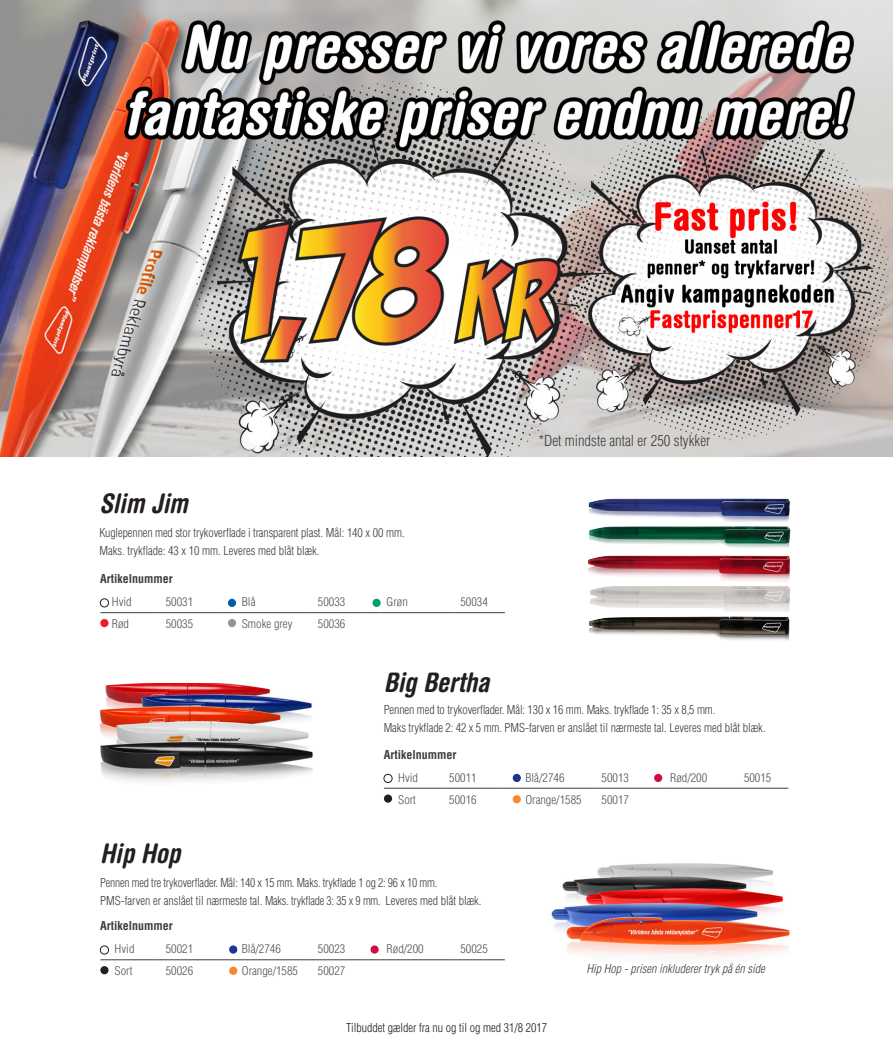
<style>
.page{position:relative;width:893px;height:1063px;background:#fff}
.page>*{position:absolute;margin:0;border:0;box-sizing:border-box;transform-origin:0 0}
.t1{font:italic 700 condensed 27px "Helvetica Rounded LT Std";color:#231f20}
.t2{font:300 condensed 14.85px "Helvetica";color:#3e3e3f}
.t3{font:300 condensed 12px "Helvetica";letter-spacing:-.01em;color:#3e3e3f}
.t4{font:700 condensed 12px "Helvetica";color:#3e3e3f}
.t5{font:300 condensed 12px "Helvetica";color:#231f20}
.t6{font:italic 300 condensed 12px "Helvetica";color:#3e3e3f}
.t7{font:300 condensed 11.7px "Helvetica";color:#545557;scale:1.05 1}
</style>
<div class="page">
<img style="left:588px;top:498px;width:202px;height:8px">
<img style="left:588px;top:506px;width:203px;height:29px">
<img style="left:588px;top:535px;width:203px;height:31px">
<img style="left:588px;top:566px;width:202px;height:75px">
<img style="left:100px;top:684px;width:213px;height:98px">
<img style="left:551px;top:863px;width:239px;height:95px">
<hr style="left:100px;top:612px;width:60px;height:1px;background:#3e3e3f">
<hr style="left:160px;top:612px;width:56px;height:1px;background:#3e3e3f">
<svg style="left:216px;top:612px;width:20px;height:1px"></svg>
<hr style="left:236px;top:612px;width:76px;height:1px;background:#3e3e3f">
<hr style="left:312px;top:612px;width:50px;height:1px;background:#3e3e3f">
<svg style="left:362px;top:612px;width:19px;height:1px"></svg>
<hr style="left:381px;top:612px;width:73px;height:1px;background:#3e3e3f">
<hr style="left:454px;top:612px;width:51px;height:1px;background:#3e3e3f">
<div style="left:100px;top:599px;width:9px;height:8px;border:1px solid #231f20;border-radius:50%"></div>
<div style="left:100px;top:619px;width:9px;height:8px;background:#ee1d23;border-radius:50%"></div>
<div style="left:228px;top:599px;width:8px;height:8px;background:#015dab;border-radius:50%"></div>
<div style="left:228px;top:619px;width:8px;height:8px;background:#939598;border-radius:50%"></div>
<div style="left:372px;top:599px;width:9px;height:8px;background:#00a261;border-radius:50%"></div>
<hr style="left:100px;top:960px;width:60px;height:1px;background:#3e3e3f">
<hr style="left:160px;top:960px;width:56px;height:1px;background:#3e3e3f">
<svg style="left:216px;top:960px;width:20px;height:1px"></svg>
<hr style="left:236px;top:960px;width:76px;height:1px;background:#3e3e3f">
<hr style="left:312px;top:960px;width:50px;height:1px;background:#3e3e3f">
<svg style="left:362px;top:960px;width:19px;height:1px"></svg>
<hr style="left:381px;top:960px;width:73px;height:1px;background:#3e3e3f">
<hr style="left:454px;top:960px;width:51px;height:1px;background:#3e3e3f">
<div style="left:100px;top:946px;width:9px;height:8px;border:1px solid #231f20;border-radius:50%"></div>
<div style="left:100px;top:966px;width:9px;height:8px;background:#231f20;border-radius:50%"></div>
<div style="left:229px;top:945px;width:8px;height:9px;background:#1e358b;border-radius:50%"></div>
<div style="left:229px;top:967px;width:8px;height:8px;background:#f58932;border-radius:50%"></div>
<svg style="left:370px;top:945px;width:9px;height:9px"></svg>
<hr style="left:384px;top:788px;width:59px;height:1px;background:#3e3e3f">
<hr style="left:443px;top:788px;width:57px;height:1px;background:#3e3e3f">
<svg style="left:500px;top:788px;width:19px;height:1px"></svg>
<hr style="left:519px;top:788px;width:76px;height:1px;background:#3e3e3f">
<hr style="left:595px;top:788px;width:51px;height:1px;background:#3e3e3f">
<svg style="left:646px;top:788px;width:18px;height:1px"></svg>
<hr style="left:664px;top:788px;width:74px;height:1px;background:#3e3e3f">
<hr style="left:738px;top:788px;width:50px;height:1px;background:#3e3e3f">
<div style="left:384px;top:774px;width:8px;height:9px;border:1px solid #231f20;border-radius:50%"></div>
<div style="left:384px;top:795px;width:8px;height:8px;background:#231f20;border-radius:50%"></div>
<div style="left:513px;top:774px;width:8px;height:8px;background:#1e358b;border-radius:50%"></div>
<div style="left:513px;top:795px;width:8px;height:8px;background:#f58932;border-radius:50%"></div>
<div style="left:654px;top:774px;width:8px;height:8px;background:#d20d44;border-radius:50%"></div>
<img style="left:0;top:0;width:893px;height:456px">
<p class="t1" style="left:99px;top:487px;width:90px">Slim Jim</p>
<p class="t3" style="left:99px;top:525px;width:307px">Kuglepennen med stor trykoverflade i transparent plast. Mål: 140 x 00 mm.</p>
<p class="t3" style="left:99px;top:543px;width:222px">Maks. trykflade: 43 x 10 mm. Leveres med blåt blæk.</p>
<p class="t4" style="left:100px;top:571px;width:74px">Artikelnummer</p>
<p class="t7" style="left:112px;top:595px;width:20px">Hvid</p>
<p class="t7" style="left:166px;top:595px;width:28px">50031</p>
<p class="t7" style="left:242px;top:595px;width:15px">Blå</p>
<p class="t7" style="left:318px;top:595px;width:28px">50033</p>
<p class="t7" style="left:387px;top:595px;width:22px">Grøn</p>
<p class="t7" style="left:460px;top:595px;width:28px">50034</p>
<p class="t7" style="left:112px;top:616px;width:18px">Rød</p>
<p class="t7" style="left:166px;top:616px;width:28px">50035</p>
<p class="t7" style="left:242px;top:616px;width:50px">Smoke grey</p>
<p class="t7" style="left:318px;top:616px;width:28px">50036</p>
<p class="t2" style="left:538px;top:432px;width:173px">*Det mindste antal er 250 stykker</p>
<p class="t1" style="left:384px;top:666px;width:107px">Big Bertha</p>
<p class="t3" style="left:384px;top:702px;width:333px">Pennen med to trykoverflader. Mål: 130 x 16 mm. Maks. trykflade 1: 35 x 8,5 mm.</p>
<p class="t3" style="left:384px;top:720px;width:383px">Maks trykflade 2: 42 x 5 mm. PMS-farven er anslået til nærmeste tal. Leveres med blåt blæk.</p>
<p class="t4" style="left:384px;top:747px;width:74px">Artikelnummer</p>
<p class="t7" style="left:398px;top:770px;width:20px">Hvid</p>
<p class="t7" style="left:449px;top:770px;width:28px">50011</p>
<p class="t7" style="left:525px;top:770px;width:39px">Blå/2746</p>
<p class="t7" style="left:601px;top:770px;width:28px">50013</p>
<p class="t7" style="left:670px;top:770px;width:37px">Rød/200</p>
<p class="t7" style="left:744px;top:770px;width:28px">50015</p>
<p class="t7" style="left:398px;top:792px;width:18px">Sort</p>
<p class="t7" style="left:449px;top:792px;width:28px">50016</p>
<p class="t7" style="left:525px;top:792px;width:55px">Orange/1585</p>
<p class="t7" style="left:601px;top:792px;width:28px">50017</p>
<p class="t1" style="left:100px;top:837px;width:81px">Hip Hop</p>
<p class="t3" style="left:100px;top:875px;width:339px">Pennen med tre trykoverflader. Mål: 140 x 15 mm. Maks. trykflade 1 og 2: 96 x 10 mm.</p>
<p class="t3" style="left:100px;top:893px;width:383px">PMS-farven er anslået til nærmeste tal. Maks. trykflade 3: 35 x 9 mm. Leveres med blåt blæk.</p>
<p class="t4" style="left:100px;top:918px;width:74px">Artikelnummer</p>
<p class="t7" style="left:115px;top:942px;width:20px">Hvid</p>
<p class="t7" style="left:166px;top:942px;width:28px">50021</p>
<p class="t7" style="left:242px;top:942px;width:39px">Blå/2746</p>
<p class="t7" style="left:318px;top:942px;width:28px">50023</p>
<p class="t7" style="left:387px;top:942px;width:37px">Rød/200</p>
<p class="t7" style="left:460px;top:942px;width:28px">50025</p>
<p class="t7" style="left:115px;top:964px;width:18px">Sort</p>
<p class="t7" style="left:166px;top:964px;width:28px">50026</p>
<p class="t7" style="left:242px;top:964px;width:55px">Orange/1585</p>
<p class="t7" style="left:318px;top:964px;width:28px">50027</p>
<p class="t5" style="left:346px;top:1020px;width:202px">Tilbuddet gælder fra nu og til og med 31/8 2017</p>
<p class="t6" style="left:586px;top:961px;width:180px">Hip Hop - prisen inkluderer tryk på én side</p>
</div>
